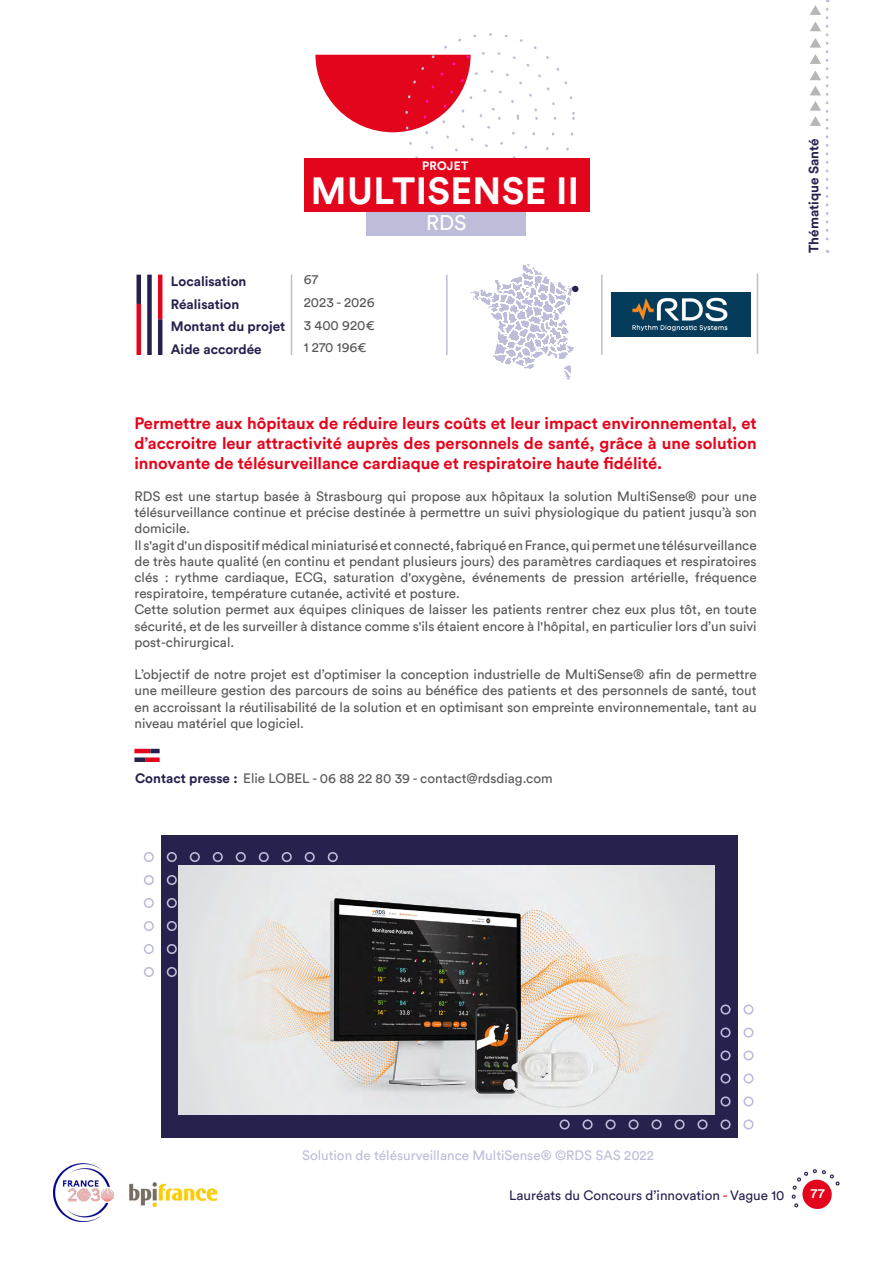
<style>
.page{position:relative;width:893px;height:1263px;background:#fff}
.page>*{position:absolute;margin:0;border:0;box-sizing:border-box;transform-origin:0 0}
.t1{font:700 37.5px "Circular Std";letter-spacing:.01em;color:#fff}
.t2{font:21px "Circular Std";color:#fff}
.t3{font:700 16.5px/19.8px "Circular Std";color:#e3051c;text-align:justify}
.t4{font:13.5px/16.2px "Circular Std";color:#575756}
.t5{font:700 13.5px/22.5px "Circular Std";color:#26214d}
.t6{font:13.5px "Circular Std";color:#bdbdd9}
.t7{font:13.5px "Circular Std";color:#26214d}
.t8{font:500 13.5px "Circular Std";color:#fff}
.t9{font:700 12px "Circular Std";color:#fff}
.s1{font-weight:700;color:#26214d}
.s2{color:#e3051c}
</style>
<div class="page">
<img style="left:130px;top:1182px;width:86px;height:24px">
<svg style="left:791px;top:1169px;width:49px;height:40px"></svg>
<img style="left:54px;top:1163px;width:59px;height:58px">
<hr style="left:291px;top:275px;width:1px;height:80px;background:#bdbdd9">
<hr style="left:446px;top:275px;width:2px;height:80px;background:#bdbdd9">
<hr style="left:601px;top:275px;width:2px;height:80px;background:#bdbdd9">
<hr style="left:137px;top:304px;width:4px;height:51px;background:#e3051b">
<hr style="left:137px;top:275px;width:4px;height:29px;background:#25204d">
<div style="left:147px;top:275px;width:5px;height:80px;background:#25204d"></div>
<hr style="left:158px;top:275px;width:4px;height:44px;background:#e3051b">
<hr style="left:158px;top:319px;width:4px;height:36px;background:#25204d">
<hr style="left:757px;top:274px;width:1px;height:80px;background:#bdbdd9">
<svg style="left:810px;top:0;width:18px;height:253px"></svg>
<svg style="left:315px;top:55px;width:156px;height:77px"></svg>
<div style="left:479px;top:107px;width:22px;height:22px;border:2px dashed #bdbdd9;border-radius:50%"></div>
<div style="left:461px;top:89px;width:58px;height:58px;border:2px dashed #bdbdd9;border-radius:50%"></div>
<div style="left:442px;top:70px;width:96px;height:96px;border:2px dashed #bdbdd9;border-radius:50%"></div>
<div style="left:366px;top:212px;width:160px;height:23px;background:#bdbdd9"></div>
<div style="left:304px;top:169px;width:286px;height:43px;background:#e3051c"></div>
<hr style="left:134px;top:749px;width:16px;height:4px;background:#e3051b">
<svg style="left:150px;top:749px;width:10px;height:4px"></svg>
<div style="left:146px;top:757px;width:14px;height:5px;background:#e3051b"></div>
<div style="left:134px;top:757px;width:12px;height:5px;background:#25204d"></div>
<svg style="left:470px;top:263px;width:108px;height:117px"></svg>
<div style="left:161px;top:836px;width:576px;height:302px;background:#26214d"></div>
<svg style="left:143px;top:852px;width:195px;height:125px"></svg>
<svg style="left:559px;top:1004px;width:195px;height:126px"></svg>
<div style="left:304px;top:158px;width:286px;height:11px;background:#e3051c"></div>
<img style="left:178px;top:865px;width:537px;height:250px">
<img style="left:611px;top:293px;width:140px;height:44px">
<p class="t9" style="left:422px;top:158px;width:48px">PROJET</p>
<p class="t5" style="left:171px;top:270px;width:116px">Localisation<br>Réalisation<br>Montant du projet<br>Aide accordée</p>
<h1 class="t1" style="left:311px;top:166px;width:270px">MULTISENSE II</h1>
<h2 class="t2" style="left:426px;top:210px;width:42px">RDS</h2>
<p class="t4" style="left:304px;top:268px;width:73px;line-height:22.5px">67<br>2023 - 2026<br>3 400 920€<br>1 270 196€</p>
<p class="t3" style="left:134px;top:413px;width:624px">Permettre aux hôpitaux de réduire leurs coûts et leur impact environnemental, et d’accroitre leur attractivité auprès des personnels de santé, grâce à une solution innovante de télésurveillance cardiaque et respiratoire haute fidélité.</p>
<p class="t4" style="left:134px;top:488px;width:624px">RDS est une startup basée à Strasbourg qui propose aux hôpitaux la solution MultiSense® pour une télésurveillance continue et précise destinée à permettre un suivi physiologique du patient jusqu’à son domicile.<br>Il s'agit d'un dispositif médical miniaturisé et connecté, fabriqué en France, qui permet une télésurveillance de très haute qualité (en continu et pendant plusieurs jours) des paramètres cardiaques et respiratoires clés : rythme cardiaque, ECG, saturation d'oxygène, événements de pression artérielle, fréquence respiratoire, température cutanée, activité et posture.<br>Cette solution permet aux équipes cliniques de laisser les patients rentrer chez eux plus tôt, en toute sécurité, et de les surveiller à distance comme s'ils étaient encore à l'hôpital, en particulier lors d’un suivi post-chirurgical.</p>
<p class="t4" style="left:134px;top:666px;width:624px;text-align:justify">L’objectif de notre projet est d’optimiser la conception industrielle de MultiSense® afin de permettre une meilleure gestion des parcours de soins au bénéfice des patients et des personnels de santé, tout en accroissant la réutilisabilité de la solution et en optimisant son empreinte environnementale, tant au niveau matériel que logiciel.</p>
<p class="t4" style="left:135px;top:770px;width:419px"><span class="s1">Contact presse :</span> Elie LOBEL - 06 88 22 80 39 - contact@rdsdiag.com</p>
<p class="t5" style="left:802px;top:253px;width:116px;rotate:-90deg">Thématique Santé</p>
<p class="t6" style="left:302px;top:1146px;width:353px">Solution de télésurveillance MultiSense® ©RDS SAS 2022</p>
<p class="t7" style="left:509px;top:1187px;width:277px">Lauréats du Concours d’innovation <span class="s2">-</span> Vague 10</p>
<p class="t8" style="left:811px;top:1185px;width:15px">77</p>
</div>
